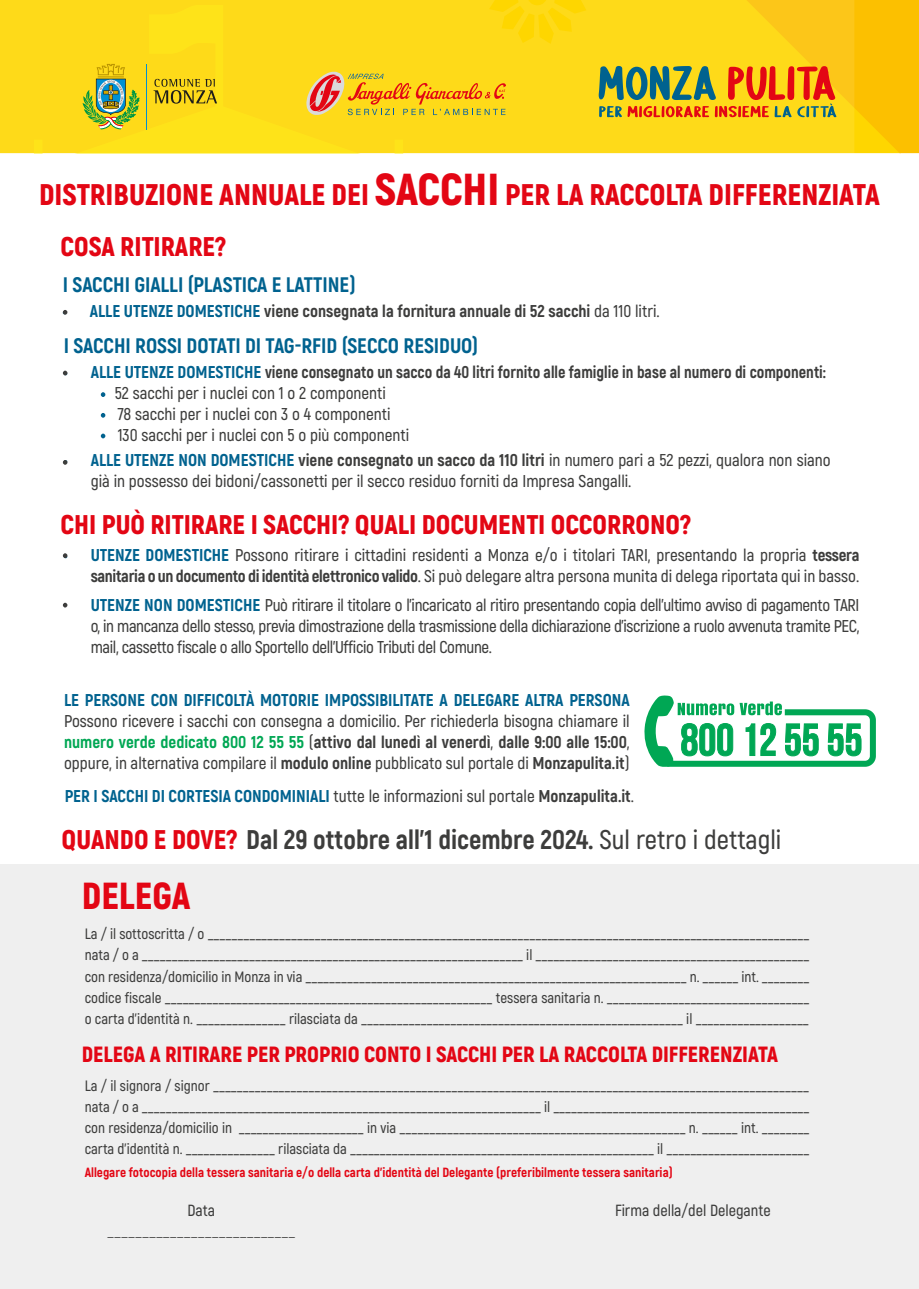
<style>
.page{position:relative;width:919px;height:1289px;background:#fff}
.page>*{position:absolute;margin:0;border:0;box-sizing:border-box;transform-origin:0 0}
.t1{font:900 37.65px "Akrobat";color:#e30614}
.t2{font:900 29.85px "Akrobat";color:#e30614}
.t3{font:900 27px "Akrobat";color:#e30614}
.t4{font:800 27px "Akrobat";color:#3d3d3c}
.t5{font:900 22.05px "Akrobat";color:#e30614}
.t6{font:800 21px "Akrobat";color:#00628f}
.t7{font:600 17.1px/21px "Akrobat";color:#3d3d3c;text-align:justify}
.t8{font:800 17.1px "Akrobat";color:#3d3d3c;scale:.95 1}
.t9{font:800 17.1px "Akrobat";color:#00628f}
.t10{font:800 17.1px "Akrobat";color:#3d3d3c}
.t11{font:300 16.95px "Akrobat";color:#1d1d1b}
.t12{font:600 16.2px "Akrobat";color:#3d3d3c}
.t13{font:600 15px "Akrobat";color:#3d3d3c}
.t14{font:800 13.35px "Akrobat";color:#e30614}
.s1{font-size:44.7px}
.s2{color:#00628f}
.s3{font-weight:600}
.s4{font-weight:800;color:#00628f}
.s5{font-weight:800}
.s6{font-weight:800;color:#00a754}
.s7{font-weight:600;color:#3d3d3c}
.s8{color:#3d3d3c}
.s9{font-weight:900;color:#e30614}
</style>
<div class="page">
<svg style="left:0;top:0;width:598px;height:153px;background:#fddb18"></svg>
<div style="left:0;top:864px;width:918px;height:424px;background:#efefef"></div>
<svg style="left:63px;top:310px;width:4px;height:5px"></svg>
<svg style="left:63px;top:553px;width:4px;height:5px"></svg>
<svg style="left:63px;top:602px;width:4px;height:5px"></svg>
<svg style="left:306px;top:71px;width:200px;height:44px;background:#f0b629"></svg>
<svg style="left:83px;top:64px;width:57px;height:66px;background:#aeb944"></svg>
<svg style="left:153px;top:79px;width:64px;height:25px;background:#c1a719"></svg>
<hr style="left:147px;top:64px;width:1px;height:65px;background:#0090d3">
<svg style="left:644px;top:695px;width:231px;height:72px"></svg>
<svg style="left:63px;top:370px;width:4px;height:5px"></svg>
<svg style="left:63px;top:460px;width:4px;height:5px"></svg>
<svg style="left:101px;top:392px;width:4px;height:5px"></svg>
<svg style="left:101px;top:413px;width:4px;height:4px"></svg>
<svg style="left:101px;top:433px;width:4px;height:5px"></svg>
<svg style="left:598px;top:0;width:320px;height:153px;background:#eec119"></svg>
<p class="t2" style="left:39px;top:175px;width:842px">DISTRIBUZIONE ANNUALE DEI <span class="s1">SACCHI</span> PER LA RACCOLTA DIFFERENZIATA</p>
<p class="t3" style="left:61px;top:229px;width:167px">COSA RITIRARE?</p>
<p class="t6" style="left:63px;top:271px;width:294px">I SACCHI GIALLI (PLASTICA E LATTINE)</p>
<p class="t10" style="left:63px;top:300px;width:598px"><span class="s2">• ALLE UTENZE DOMESTICHE</span> viene consegnata la fornitura annuale di 52 sacchi <span class="s3">da 110 litri.</span></p>
<p class="t6" style="left:64px;top:332px;width:416px">I SACCHI ROSSI DOTATI DI TAG-RFID (SECCO RESIDUO)</p>
<p class="t8" style="left:64px;top:361px;width:803px"><span class="s2">• ALLE UTENZE DOMESTICHE</span> viene consegnato un sacco da 40 litri fornito alle famiglie in base al numero di componenti:</p>
<p class="t7" style="left:115px;top:382px;width:273px">52 sacchi per i nuclei con 1 o 2 componenti</p>
<p class="t7" style="left:118px;top:403px;width:274px">78 sacchi per i nuclei con 3 o 4 componenti</p>
<p class="t7" style="left:118px;top:424px;width:293px">130 sacchi per i nuclei con 5 o più componenti</p>
<p class="t7" style="left:91px;top:450px;width:741px;text-indent:-27px"><span class="s4">• ALLE UTENZE NON DOMESTICHE</span> <span class="s5">viene consegnato un sacco da 110 litri</span> in numero pari a 52 pezzi, qualora non siano già in possesso dei bidoni/cassonetti per il secco residuo forniti da Impresa Sangalli.</p>
<p class="t3" style="left:61px;top:506px;width:632px">CHI PUÒ RITIRARE I SACCHI? QUALI DOCUMENTI OCCORRONO?</p>
<p class="t7" style="left:64px;top:544px;width:797px;text-align:right"><span class="s4">• UTENZE DOMESTICHE</span> Possono ritirare i cittadini residenti a Monza e/o i titolari TARI, presentando la propria <span class="s5">tessera sanitaria o un documento di identità elettronico valido</span>. Si può delegare altra persona munita di delega riportata qui in basso.</p>
<p class="t7" style="left:91px;top:594px;width:770px;text-indent:-27px"><span class="s4">• UTENZE NON DOMESTICHE</span> Può ritirare il titolare o l’incaricato al ritiro presentando copia dell’ultimo avviso di pagamento TARI o, in mancanza dello stesso, previa dimostrazione della trasmissione della dichiarazione d’iscrizione a ruolo avvenuta tramite PEC, mail, cassetto fiscale o allo Sportello dell’Ufficio Tributi del Comune.</p>
<p class="t7" style="left:64px;top:689px;width:567px"><span class="s4">LE PERSONE CON DIFFICOLTÀ MOTORIE IMPOSSIBILITATE A DELEGARE ALTRA PERSONA </span>Possono ricevere i sacchi con consegna a domicilio. Per richiederla bisogna chiamare il <span class="s6">numero verde dedicato 800 12 55 55</span> (<span class="s5">attivo dal lunedì al venerdì</span>, <span class="s5">dalle 9:00 alle 15:00</span>, oppure, in alternativa compilare il <span class="s5">modulo online</span> pubblicato sul portale di <span class="s5">Monzapulita.it</span>)</p>
<p class="t9" style="left:65px;top:785px;width:571px">PER I SACCHI DI CORTESIA CONDOMINIALI <span class="s7">tutte le informazioni sul portale</span> <span class="s8">Monzapulita.it</span><span class="s7">.</span></p>
<p class="t4" style="left:62px;top:821px;width:721px"><span class="s9">QUANDO E DOVE?</span> Dal 29 ottobre all’1 dicembre 2024. <span class="s3">Sul retro i dettagli</span></p>
<p class="t1" style="left:82px;top:871px;width:110px">DELEGA</p>
<p class="t13" style="left:85px;top:925px;width:726px">La / il sottoscritta / o _____________________________________________________________________________________________________</p>
<p class="t13" style="left:85px;top:946px;width:726px">nata / o a ________________________________________________________________ il ______________________________________________</p>
<p class="t13" style="left:85px;top:967px;width:726px">con residenza/domicilio in Monza in via ________________________________________________________________ n. ______ int. ________</p>
<p class="t13" style="left:85px;top:988px;width:726px">codice fiscale _______________________________________________________ tessera sanitaria n. __________________________________</p>
<p class="t13" style="left:85px;top:1009px;width:725px">o carta d’identità n. _______________ rilasciata da ______________________________________________________ il ___________________</p>
<p class="t5" style="left:82px;top:1039px;width:697px">DELEGA A RITIRARE PER PROPRIO CONTO I SACCHI PER LA RACCOLTA DIFFERENZIATA</p>
<p class="t13" style="left:85px;top:1076px;width:725px">La / il signora / signor ____________________________________________________________________________________________________</p>
<p class="t13" style="left:85px;top:1097px;width:726px">nata / o a ___________________________________________________________________ il ___________________________________________</p>
<p class="t13" style="left:85px;top:1118px;width:726px">con residenza/domicilio in _____________________ in via ________________________________________________ n. ______ int. ________</p>
<p class="t13" style="left:85px;top:1139px;width:726px">carta d’identità n. _______________ rilasciata da ___________________________________________________ il ________________________</p>
<p class="t14" style="left:85px;top:1164px;width:589px">Allegare fotocopia della tessera sanitaria e/o della carta d’identità del Delegante (preferibilmente tessera sanitaria)</p>
<p class="t12" style="left:187px;top:1200px;width:29px">Data</p>
<p class="t11" style="left:107px;top:1221px;width:190px">___________________________</p>
<p class="t12" style="left:615px;top:1200px;width:157px">Firma della/del Delegante</p>
</div>
